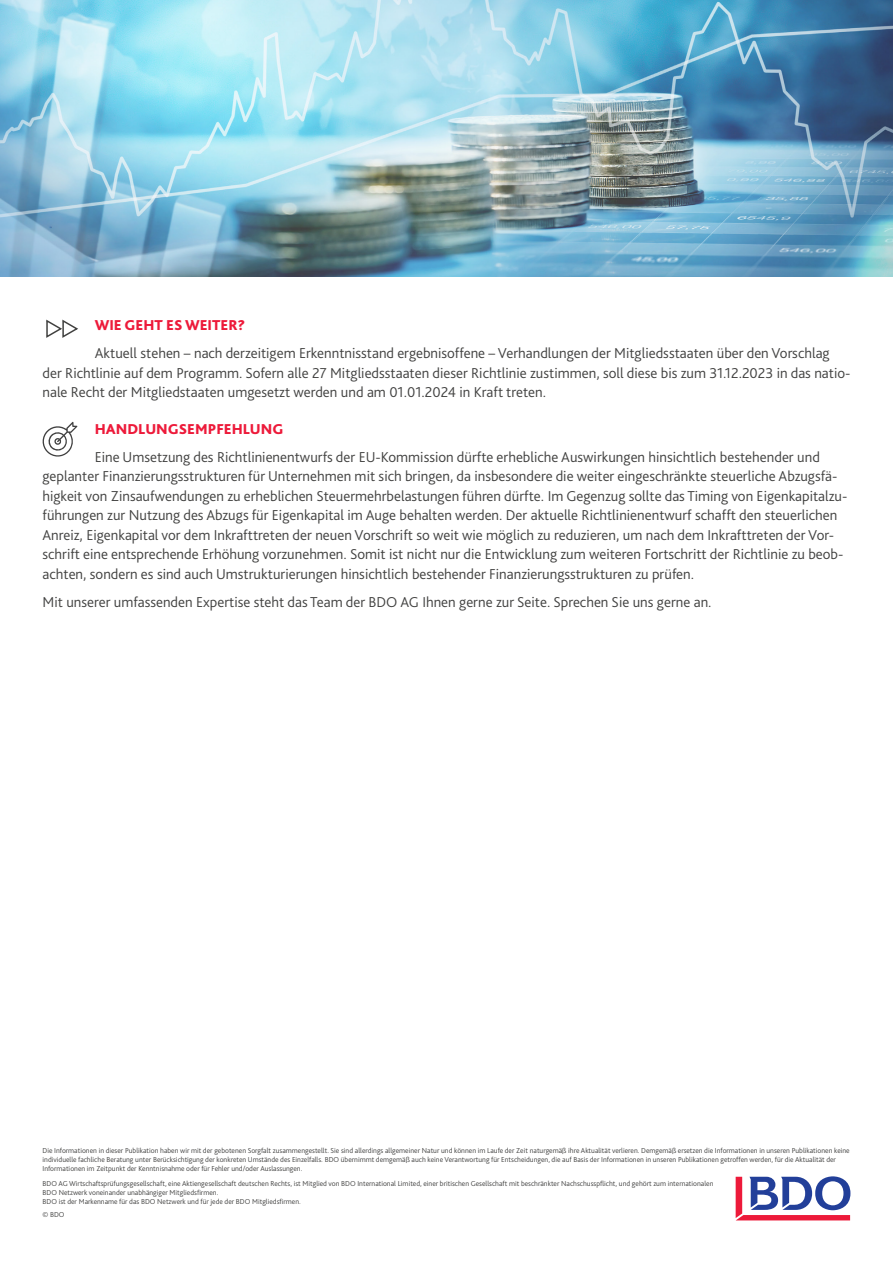
<style>
.page{position:relative;width:893px;height:1263px;background:#fff}
.page>*{position:absolute;margin:0;border:0;box-sizing:border-box;transform-origin:0 0}
.Body_text{font:300 15px/19.5px "Bliss Pro";color:#414140}
.Subheading_level_1{font:800 15px "Bliss Pro";color:#ed1a3a}
.Disclaimer_text{font:300 7.5px/9px "Bliss Pro";color:#414140}
</style>
<div class="page">
<svg style="left:736px;top:1176px;width:114px;height:44px"></svg>
<img style="left:0;top:0;width:893px;height:276px">
<svg style="left:43px;top:422px;width:34px;height:34px"></svg>
<svg style="left:46px;top:319px;width:32px;height:19px"></svg>
<p class="Subheading_level_1" style="left:95px;top:316px;width:152px">WIE GEHT ES WEITER?</p>
<p class="Body_text" style="left:43px;top:343px;width:809px;text-indent:52px">Aktuell stehen – nach derzeitigem Erkenntnisstand ergebnisoffene – Verhandlungen der Mitgliedsstaaten über den Vorschlag der Richtlinie auf dem Programm. Sofern alle 27 Mitgliedsstaaten dieser Richtlinie zustimmen, soll diese bis zum 31.12.2023 in das natio&shy;nale Recht der Mitgliedstaaten umgesetzt werden und am 01.01.2024 in Kraft treten.</p>
<p class="Subheading_level_1" style="left:95px;top:419px;width:190px">HANDLUNGSEMPFEHLUNG</p>
<p class="Body_text" style="left:43px;top:447px;width:806px;text-indent:52px">Eine Umsetzung des Richtlinienentwurfs der EU-Kommission dürfte erhebliche Auswirkungen hinsichtlich bestehender und geplanter Finanzierungsstrukturen für Unternehmen mit sich bringen, da insbesondere die weiter eingeschränkte steuerliche Abzugsfä&shy;higkeit von Zinsaufwendungen zu erheblichen Steuermehrbelastungen führen dürfte. Im Gegenzug sollte das Timing von Eigenkapitalzu&shy;führungen zur Nutzung des Abzugs für Eigenkapital im Auge behalten werden. Der aktuelle Richtlinienentwurf schafft den steuerlichen Anreiz, Eigenkapital vor dem Inkrafttreten der neuen Vorschrift so weit wie möglich zu reduzieren, um nach dem Inkrafttreten der Vor&shy;schrift eine entsprechende Erhöhung vorzunehmen. Somit ist nicht nur die Entwicklung zum weiteren Fortschritt der Richtlinie zu beob&shy;achten, sondern es sind auch Umstrukturierungen hinsichtlich bestehender Finanzierungsstrukturen zu prüfen.</p>
<p class="Body_text" style="left:43px;top:592px;width:671px">Mit unserer umfassenden Expertise steht das Team der BDO AG Ihnen gerne zur Seite. Sprechen Sie uns gerne an.</p>
<p class="Disclaimer_text" style="left:43px;top:1146px;width:809px">Die Informationen in dieser Publikation haben wir mit der gebotenen Sorgfalt zusammengestellt. Sie sind allerdings allgemeiner Natur und können im Laufe der Zeit naturgemäß ihre Aktualität verlieren. Demgemäß ersetzen die Informationen in unseren Publikationen keine individuelle fachliche Beratung unter Berücksichtigung der konkreten Umstände des Einzelfalls. BDO übernimmt demgemäß auch keine Verantwortung für Entscheidungen, die auf Basis der Informationen in unseren Publikationen getroffen werden, für die Aktualität der<br>Informationen im Zeitpunkt der Kenntnisnahme oder für Fehler und/oder Auslassungen.</p>
<p class="Disclaimer_text" style="left:43px;top:1178px;width:672px">BDO AG Wirtschaftsprüfungsgesellschaft, eine Aktiengesellschaft deutschen Rechts, ist Mitglied von BDO International Limited, einer britischen Gesellschaft mit beschränkter Nachschusspflicht, und gehört zum internationalen<br>BDO Netzwerk voneinander unabhängiger Mitgliedsfirmen.<br>BDO ist der Markenname für das BDO Netzwerk und für jede der BDO Mitgliedsfirmen.</p>
<p class="Disclaimer_text" style="left:43px;top:1210px;width:24px">© BDO</p>
</div>
